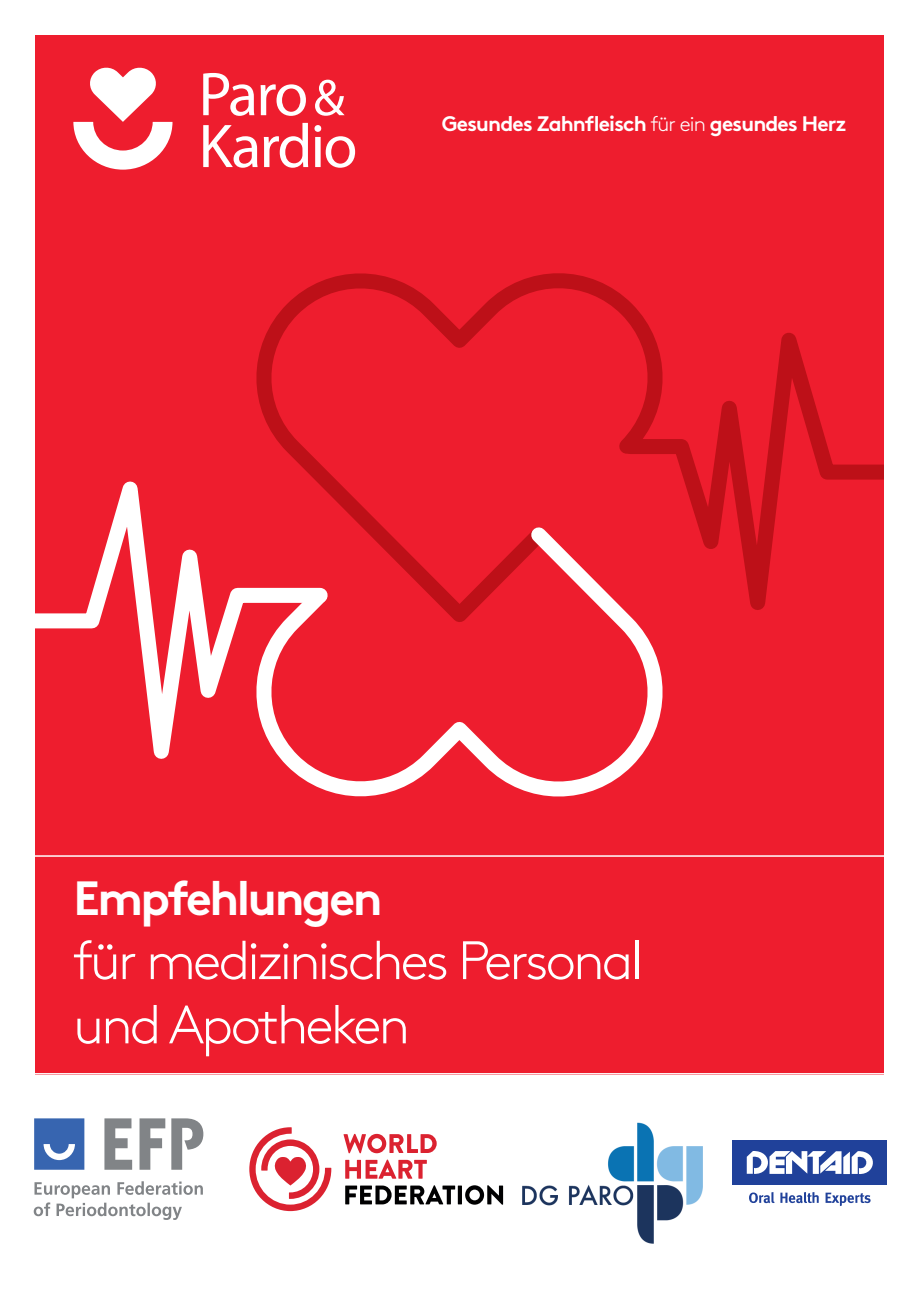
<style>
.page{position:relative;width:919px;height:1289px;background:#fff}
.page>*{position:absolute;margin:0;border:0;box-sizing:border-box;transform-origin:0 0}
.t1{font:62.25px "Myriad Pro";letter-spacing:-.03em;color:#fff}
.t2{font:300 54px "Brown";letter-spacing:-.05em;color:#fff}
.t3{font:700 48px "Brown";letter-spacing:-.05em;color:#fff}
.t4{font:700 21px "Brown";letter-spacing:-.04em;color:#fff}
.s1{font-size:51.9px}
.s2{font-weight:300}
</style>
<div class="page">
<div style="left:35px;top:35px;width:848px;height:1039px;background:#ee1d2e"></div>
<svg style="left:73px;top:67px;width:99px;height:103px"></svg>
<hr style="left:21px;top:1073px;width:877px;height:1px;background:#fff">
<svg style="left:34px;top:1118px;width:50px;height:51px;background:#4c75b8"></svg>
<svg style="left:104px;top:1118px;width:28px;height:51px"></svg>
<svg style="left:139px;top:1118px;width:26px;height:51px"></svg>
<svg style="left:171px;top:1118px;width:32px;height:51px"></svg>
<svg style="left:34px;top:1181px;width:169px;height:38px"></svg>
<svg style="left:343px;top:1133px;width:93px;height:20px"></svg>
<svg style="left:345px;top:1159px;width:82px;height:19px"></svg>
<svg style="left:345px;top:1185px;width:110px;height:19px"></svg>
<hr style="left:458px;top:1185px;width:4px;height:19px;background:#000001">
<svg style="left:465px;top:1185px;width:38px;height:19px"></svg>
<svg style="left:249px;top:1127px;width:82px;height:83px"></svg>
<div style="left:732px;top:1140px;width:155px;height:44px;background:#20419a"></div>
<svg style="left:746px;top:1151px;width:127px;height:23px"></svg>
<svg style="left:749px;top:1192px;width:25px;height:11px"></svg>
<svg style="left:780px;top:1192px;width:38px;height:11px"></svg>
<svg style="left:825px;top:1192px;width:45px;height:13px"></svg>
<svg style="left:256px;top:273px;width:359px;height:240px"></svg>
<svg style="left:615px;top:290px;width:268px;height:320px"></svg>
<svg style="left:335px;top:513px;width:350px;height:284px"></svg>
<svg style="left:35px;top:414px;width:300px;height:379px"></svg>
<hr style="left:21px;top:855px;width:877px;height:1px;background:#fff">
<img style="left:522px;top:1122px;width:181px;height:122px">
<p class="t1" style="left:198px;top:56px;width:148px">Paro <span class="s1">&amp;</span></p>
<p class="t1" style="left:198px;top:108px;width:160px">Kardio</p>
<p class="t4" style="left:442px;top:106px;width:406px">Gesundes Zahnfleisch <span class="s2">für ein</span> gesundes Herz</p>
<p class="t3" style="left:73px;top:859px;width:310px">Empfehlungen</p>
<p class="t2" style="left:73px;top:920px;width:570px">für medizinisches Personal</p>
<p class="t2" style="left:73px;top:984px;width:338px">und Apotheken</p>
</div>
